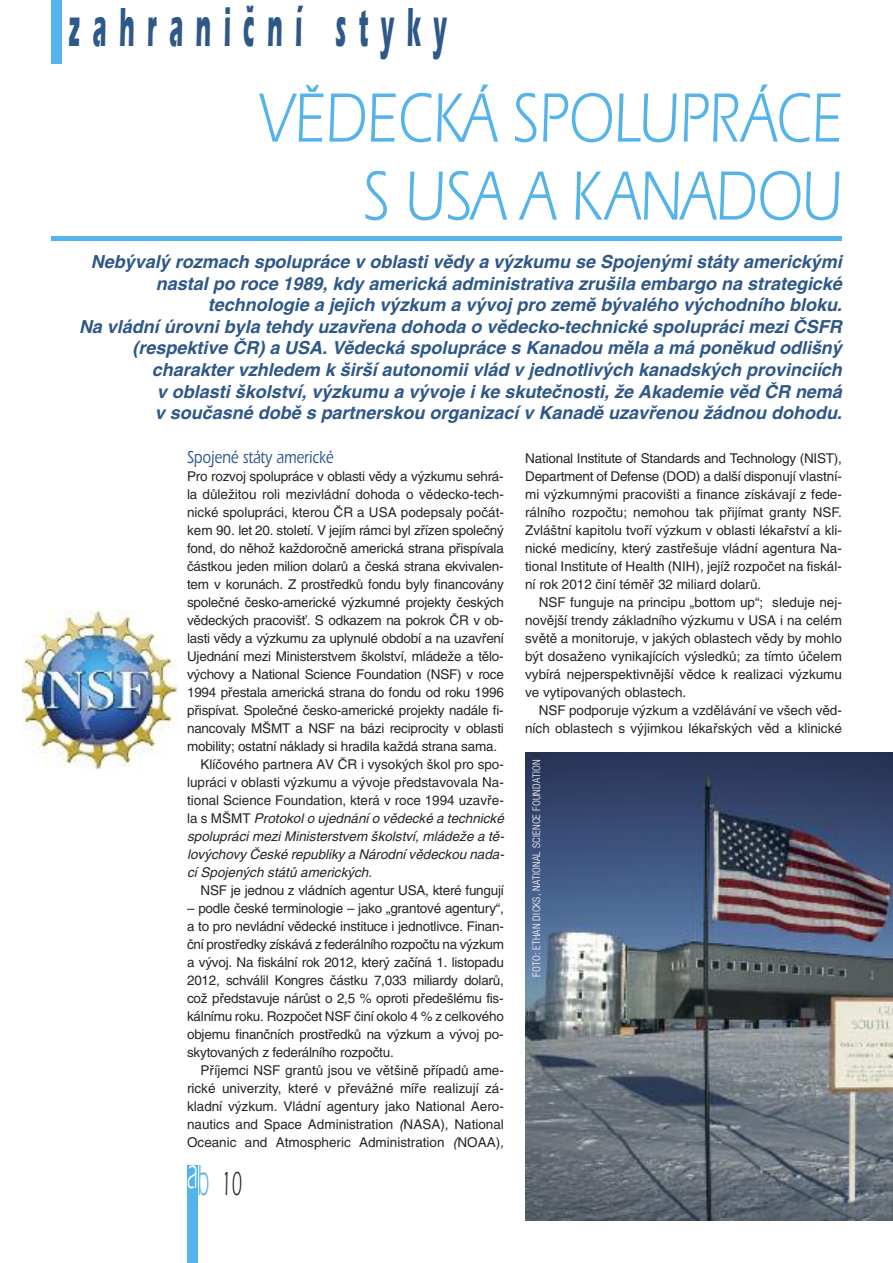
<style>
.page{position:relative;width:893px;height:1263px;background:#fff}
.page>*{position:absolute;margin:0;border:0;box-sizing:border-box;transform-origin:0 0}
.t1{font:72px/78px "Itc Eras CE";color:#54b3e8;text-align:right;scale:.8 1}
.t2{font:700 57px "Itc Eras CE";letter-spacing:.545em;color:#2e5888;scale:.4 1}
.t3{font:34.5px "Itc Eras CE";color:#272627;scale:.55 1}
.t4{font:italic 700 18px/21.6px "Helvetica CE";color:#2e5888;text-align:right}
.t5{font:500 18px "Itc Eras CE";color:#2e5888;scale:.8 1}
.t6{font:13.5px/18px "Helvetica CE";letter-spacing:-.015em;color:#272627;text-align:justify}
.t7{font:italic 13.5px "Helvetica CE";color:#272627}
.t8{font:300 condensed 10.5px "Helvetica NCE";letter-spacing:.025em;color:#fff}
.s1{font-style:normal}
.s2{font-style:italic}
.s3{font-size:45px;color:#54b3e8}
</style>
<div class="page">
<div style="left:51px;top:0;width:11px;height:64px;background:#54b3e8"></div>
<div style="left:187px;top:1165px;width:11px;height:98px;background:#54b3e8"></div>
<hr style="left:51px;top:236px;width:791px;height:4px;background:#54b3e8">
<img style="left:525px;top:752px;width:368px;height:468px">
<img style="left:22px;top:611px;width:155px;height:159px">
<h2 class="t2" style="left:68px;top:7px;width:948px">zahraniční styky</h2>
<h1 class="t1" style="left:258px;top:86px;width:731px">VĚDECKÁ SPOLUPRÁCE<br>S USA A KANADOU</h1>
<p class="t4" style="left:79px;top:253px;width:764px">Nebývalý rozmach spolupráce v oblasti vědy a výzkumu se Spojenými státy americkými nastal po roce 1989, kdy americká administrativa zrušila embargo na strategické technologie a jejich výzkum a vývoj pro země bývalého východního bloku.<br>Na vládní úrovni byla tehdy uzavřena dohoda o vědecko-technické spolupráci mezi ČSFR (respektive ČR) a USA. Vědecká spolupráce s Kanadou měla a má poněkud odlišný charakter vzhledem k širší autonomii vlád v jednotlivých kanadských provinciích<br>v oblasti školství, výzkumu a vývoje i ke skutečnosti, že Akademie věd ČR nemá<br>v současné době s partnerskou organizací v Kanadě uzavřenou žádnou dohodu.</p>
<h3 class="t5" style="left:187px;top:451px;width:185px">Spojené státy americké</h3>
<p class="t6" style="left:187px;top:468px;width:318px">Pro rozvoj spolupráce v oblasti vědy a výzkumu sehrá-</p>
<p class="t6" style="left:187px;top:486px;width:318px">la důležitou roli mezivládní dohoda o vědecko-tech-</p>
<p class="t6" style="left:187px;top:504px;width:318px">nické spolupráci, kterou ČR a USA podepsaly počát-</p>
<p class="t6" style="left:187px;top:522px;width:318px">kem 90. let 20. století. V jejím rámci byl zřízen společný</p>
<p class="t6" style="left:187px;top:540px;width:318px">fond, do něhož každoročně americká strana přispívala</p>
<p class="t6" style="left:187px;top:558px;width:318px">částkou jeden milion dolarů a česká strana ekvivalen-</p>
<p class="t6" style="left:187px;top:576px;width:318px">tem v korunách. Z prostředků fondu byly financovány</p>
<p class="t6" style="left:187px;top:594px;width:318px">společné česko-americké výzkumné projekty českých</p>
<p class="t6" style="left:187px;top:612px;width:318px">vědeckých pracovišť. S odkazem na pokrok ČR v ob-</p>
<p class="t6" style="left:187px;top:630px;width:318px">lasti vědy a výzkumu za uplynulé období a na uzavření</p>
<p class="t6" style="left:187px;top:648px;width:318px">Ujednání mezi Ministerstvem školství, mládeže a tělo-</p>
<p class="t6" style="left:187px;top:666px;width:318px">výchovy a National Science Foundation (NSF) v roce</p>
<p class="t6" style="left:187px;top:684px;width:318px">1994 přestala americká strana do fondu od roku 1996</p>
<p class="t6" style="left:187px;top:702px;width:318px">přispívat. Společné česko-americké projekty nadále fi-</p>
<p class="t6" style="left:187px;top:720px;width:318px">nancovaly MŠMT a NSF na bázi reciprocity v oblasti</p>
<p class="t6" style="left:187px;top:738px;width:311px">mobility; ostatní náklady si hradila každá strana sama.</p>
<p class="t6" style="left:201px;top:756px;width:305px">Klíčového partnera AV ČR i vysokých škol pro spo-</p>
<p class="t6" style="left:187px;top:774px;width:318px">lupráci v oblasti výzkumu a vývoje představovala Na-</p>
<p class="t6" style="left:187px;top:792px;width:318px">tional Science Foundation, která v roce 1994 uzavře-</p>
<p class="t7" style="left:187px;top:813px;width:318px"><span class="s1">la s MŠMT</span> Protokol o ujednání o vědecké a technické</p>
<p class="t7" style="left:187px;top:831px;width:319px">spolupráci mezi Ministerstvem školství, mládeže a tě-</p>
<p class="t7" style="left:187px;top:849px;width:319px">lovýchovy České republiky a Národní vědeckou nada-</p>
<p class="t7" style="left:187px;top:867px;width:187px">cí Spojených států amerických<span class="s1">.</span></p>
<p class="t6" style="left:201px;top:882px;width:305px">NSF je jednou z vládních agentur USA, které fungují</p>
<p class="t6" style="left:187px;top:900px;width:318px">– podle české terminologie – jako „grantové agentury“, a to pro nevládní vědecké instituce i jednotlivce. Finan&shy;ční prostředky získává z federálního rozpočtu na výzkum a vývoj. Na fiskální rok 2012, který začíná 1. listopadu 2012, schválil Kongres částku 7,033 miliardy dolarů, což představuje nárůst o 2,5 % oproti předešlému fis&shy;kálnímu roku. Rozpočet NSF činí okolo 4 % z celkového objemu finančních prostředků na výzkum a vývoj po&shy;skytovaných z federálního rozpočtu.</p>
<p class="t6" style="left:187px;top:1062px;width:318px;text-indent:14px">Příjemci NSF grantů jsou ve většině případů ame&shy;rické univerzity, které v převážné míře realizují zá&shy;kladní výzkum. Vládní agentury jako National Aero&shy;nautics and Space Administration <span class="s2">(</span>NASA), National Oceanic and Atmospheric Administration <span class="s2">(</span>NOAA)<span class="s2">,</span></p>
<h3 class="t3" style="left:187px;top:1172px;width:102px"><sup>a</sup><span class="s3">b</span> 10</h3>
<p class="t6" style="left:525px;top:451px;width:318px">National Institute of Standards and Technology (NIST), Department of Defense (DOD) a další disponují vlastní&shy;mi výzkumnými pracovišti a finance získávají z fede&shy;rálního rozpočtu; nemohou tak přijímat granty NSF.<br>Zvláštní kapitolu tvoří výzkum v oblasti lékařství a kli&shy;nické medicíny, který zastřešuje vládní agentura Na&shy;tional Institute of Health (NIH), jejíž rozpočet na fiskál&shy;ní rok 2012 činí téměř 32 miliard dolarů.</p>
<p class="t6" style="left:525px;top:595px;width:318px;text-indent:14px">NSF funguje na principu „bottom up“; sleduje nej&shy;novější trendy základního výzkumu v USA i na celém světě a monitoruje, v jakých oblastech vědy by mohlo být dosaženo vynikajících výsledků; za tímto účelem vybírá nejperspektivnější vědce k realizaci výzkumu ve vytipovaných oblastech.</p>
<p class="t6" style="left:525px;top:703px;width:318px;text-align:right">NSF podporuje výzkum a vzdělávání ve všech věd&shy;ních oblastech s výjimkou lékařských věd a klinické</p>
<p class="t8" style="left:530px;top:977px;width:220px;rotate:-90deg">FOTO: ETHAN DICKS, NATIONAL SCIENCE FOUNDATION</p>
</div>
